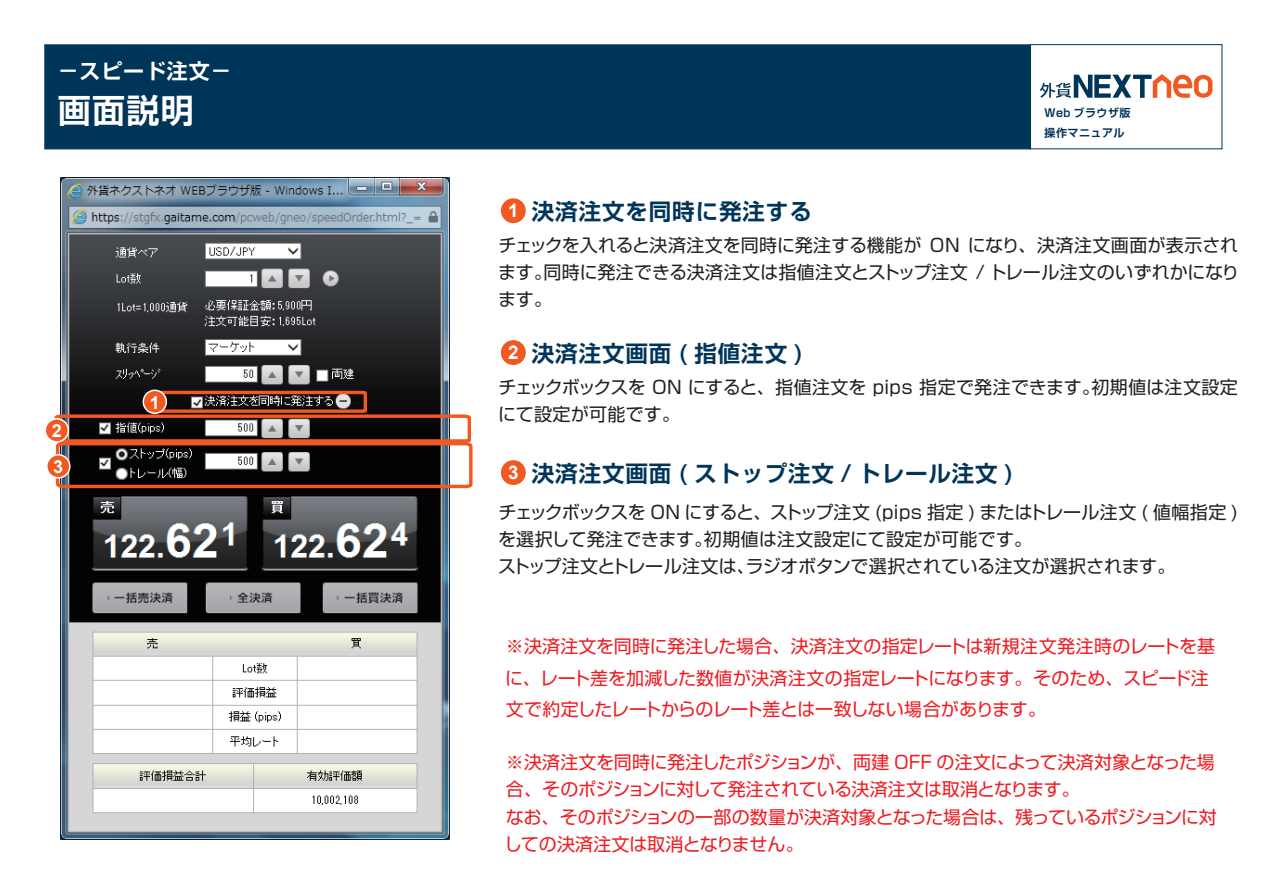
<style>
.page{position:relative;width:1263px;height:893px;background:#fff}
.page>*{position:absolute;margin:0;border:0;box-sizing:border-box;transform-origin:0 0}
.t1{font:700 33px "Shin Go Pro De";color:#fff}
.t2{font:700 22.5px "Shin Go Pro De";letter-spacing:.04em;color:#00355a}
.t3{font:700 21px "Shin Go Pro De";letter-spacing:.04em;color:#fff}
.t4{font:18px/27px "Shin Go Pro";color:#231f20}
.t5{font:18px/27px "Shin Go Pro";letter-spacing:-.015em;color:#ee1d23}
.t6{font:700 18px/36px "Arial";color:#fff}
.t7{font:700 11.1px/19.4px "Shin Go Pro De";letter-spacing:.04em;color:#00355a}
.s1{font-family:"Arial";font-size:18.9px;color:#fff}
</style>
<div class="page">
<img style="left:61px;top:177px;width:388px;height:662px">
<svg style="left:1040px;top:74px;width:172px;height:24px"></svg>
<div style="left:1030px;top:44px;width:192px;height:105px;border:1px solid #00355a"></div>
<div style="left:44px;top:44px;width:987px;height:105px;background:#00355a;border:1px solid #00355a"></div>
<svg style="left:45px;top:419px;width:23px;height:23px"></svg>
<div style="left:45px;top:418px;width:24px;height:25px;border:2px solid #fff;border-radius:50%"></div>
<svg style="left:53px;top:389px;width:420px;height:101px;background:#5a3e35"></svg>
<div style="left:47px;top:455px;width:23px;height:23px;background:#f15921;border-radius:50%"></div>
<div style="left:46px;top:454px;width:25px;height:25px;border:2px solid #fff;border-radius:50%"></div>
<svg style="left:500px;top:340px;width:26px;height:25px"></svg>
<svg style="left:500px;top:460px;width:26px;height:25px"></svg>
<svg style="left:500px;top:198px;width:26px;height:26px"></svg>
<p class="t3" style="left:58px;top:54px;width:175px">－スピード注文－</p>
<h1 class="t1" style="left:58px;top:83px;width:137px">画面説明</h1>
<p class="t6" style="left:52px;top:413px;width:13px">2<br>3</p>
<p class="t6" style="left:150px;top:385px;width:12px">1</p>
<p class="t7" style="left:1044px;top:102px;width:88px">Web ブラウザ版操作マニュアル</p>
<p class="t2" style="left:508px;top:193px;width:305px"><span class="s1">1</span> 決済注文を同時に発注する</p>
<p class="t4" style="left:498px;top:230px;width:743px;text-align:justify">チェックを入れると決済注文を同時に発注する機能が ON になり、決済注文画面が表示されます。同時に発注できる決済注文は指値注文とストップ注文 / トレール注文のいずれかになります。　</p>
<p class="t2" style="left:508px;top:335px;width:297px"><span class="s1">2</span> 決済注文画面 ( 指値注文 )</p>
<p class="t4" style="left:498px;top:372px;width:741px">チェックボックスを ON にすると、指値注文を pips 指定で発注できます。初期値は注文設定にて設定が可能です。</p>
<p class="t2" style="left:508px;top:455px;width:508px"><span class="s1">3</span> 決済注文画面 ( ストップ注文 / トレール注文 )</p>
<p class="t4" style="left:498px;top:497px;width:741px">チェックボックスを ON にすると、ストップ注文 (pips 指定 ) またはトレール注文 ( 値幅指定 )を選択して発注できます。初期値は注文設定にて設定が可能です。<br>ストップ注文とトレール注文は、ラジオボタンで選択されている注文が選択されます。</p>
<p class="t5" style="left:505px;top:629px;width:711px;line-height:31.5px">※決済注文を同時に発注した場合、決済注文の指定レートは新規注文発注時のレートを基に、レート差を加減した数値が決済注文の指定レートになります。そのため、スピード注文で約定したレートからのレート差とは一致しない場合があります。</p>
<p class="t5" style="left:504px;top:747px;width:714px">※決済注文を同時に発注したポジションが、両建 OFF の注文によって決済対象となった場合、そのポジションに対して発注されている決済注文は取消となります。<br>なお、そのポジションの一部の数量が決済対象となった場合は、残っているポジションに対しての決済注文は取消となりません。</p>
</div>
